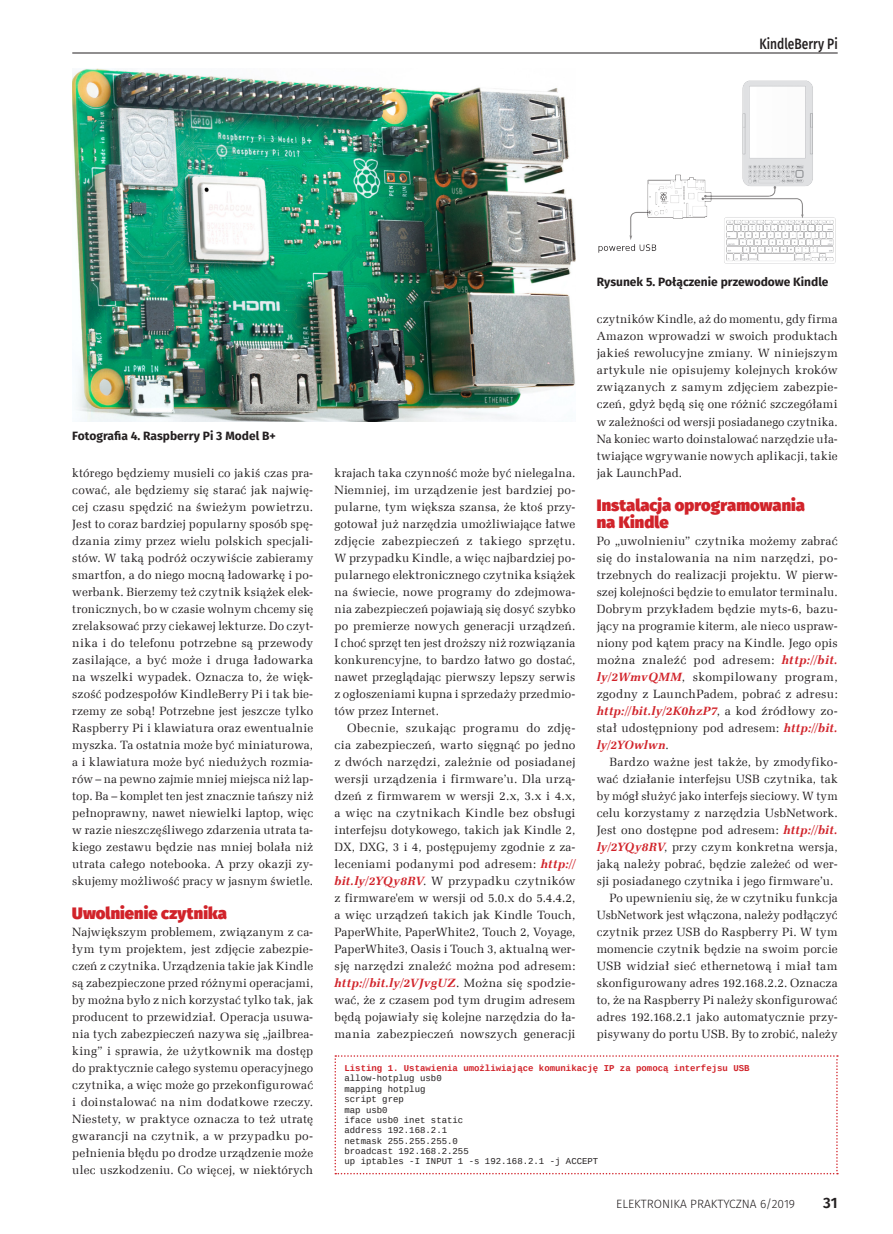
<style>
.page{position:relative;width:893px;height:1234px;background:#fff}
.page>*{position:absolute;margin:0;border:0;box-sizing:border-box;transform-origin:0 0}
._3_Srodtytul{font:900 16.5px/17px "Fira Sans";letter-spacing:.005em;color:#d1232a}
.t1{font:500 15px "Fira Sans";color:#231f20;scale:.8 1}
.t2{font:600 15px "Fira Sans";color:#231f20}
._1_Body{font:12px/17px "Zapf Ellipt EU";letter-spacing:.015em;color:#231f20;text-align:justify}
._4_Podpis{font:700 12px "Fira Sans";color:#231f20}
.t3{font:300 12px "Fira Sans";color:#231f20}
._6_listing{font:9px "Liberation Mono";color:#231f20}
._6_listing-2{font:700 9px "Liberation Mono";color:#d1232a}
.s1{font-weight:700;font-style:italic;color:#d1232a}
</style>
<div class="page">
<svg style="left:334px;top:1055px;width:504px;height:119px"></svg>
<img style="left:72px;top:68px;width:503px;height:353px">
<img style="left:598px;top:80px;width:238px;height:184px">
<hr style="left:72px;top:53px;width:766px;height:1px;background:#231f20">
<p class="t1" style="left:760px;top:32px;width:99px">KindleBerry Pi</p>
<p class="_4_Podpis" style="left:72px;top:425px;width:205px">Fotografia 4. Raspberry Pi 3 Model B+</p>
<p class="_1_Body" style="left:72px;top:464px;width:242px">którego będziemy musieli co jakiś czas pra&shy;cować, ale będziemy się starać jak najwię&shy;cej czasu spędzić na świeżym powietrzu.<br>Jest to coraz bardziej popularny sposób spę&shy;dzania zimy przez wielu polskich specjali&shy;stów. W taką podróż oczywiście zabieramy smartfon, a do niego mocną ładowarkę i po&shy;werbank. Bierzemy też czytnik książek elek&shy;tronicznych, bo w czasie wolnym chcemy się zrelaksować przy ciekawej lekturze. Do czyt&shy;nika i do telefonu potrzebne są przewody zasilające, a być może i druga ładowarka na wszelki wypadek. Oznacza to, że więk&shy;szość podzespołów KindleBerry Pi i tak bie&shy;rzemy ze sobą! Potrzebne jest jeszcze tylko Raspberry Pi i klawiatura oraz ewentualnie myszka. Ta ostatnia może być miniaturowa, a i klawiatura może być niedużych rozmia&shy;rów – na pewno zajmie mniej miejsca niż lap&shy;top. Ba – komplet ten jest znacznie tańszy niż pełnoprawny, nawet niewielki laptop, więc w razie nieszczęśliwego zdarzenia utrata ta&shy;kiego zestawu będzie nas mniej bolała niż utrata całego notebooka. A przy okazji zy&shy;skujemy możliwość pracy w jasnym świetle.</p>
<p class="_3_Srodtytul" style="left:72px;top:902px;width:156px">Uwolnienie czytnika</p>
<p class="_1_Body" style="left:72px;top:923px;width:242px">Największym problemem, związanym z ca&shy;łym tym projektem, jest zdjęcie zabezpie&shy;czeń z czytnika. Urządzenia takie jak Kindle są zabezpieczone przed różnymi operacjami, by można było z nich korzystać tylko tak, jak producent to przewidział. Operacja usuwa&shy;nia tych zabezpieczeń nazywa się „jailbrea&shy;king” i sprawia, że użytkownik ma dostęp do praktycznie całego systemu operacyjnego czytnika, a więc może go przekonfigurować i doinstalować na nim dodatkowe rzeczy.<br>Niestety, w praktyce oznacza to też utratę gwarancji na czytnik, a w przypadku po&shy;pełnienia błędu po drodze urządzenie może ulec uszkodzeniu. Co więcej, w niektórych</p>
<p class="_1_Body" style="left:334px;top:464px;width:242px">krajach taka czynność może być nielegalna.<br>Niemniej, im urządzenie jest bardziej po&shy;pularne, tym większa szansa, że ktoś przy&shy;gotował już narzędzia umożliwiające łatwe zdjęcie zabezpieczeń z takiego sprzętu.<br>W przypadku Kindle, a więc najbardziej po&shy;pularnego elektronicznego czytnika książek na świecie, nowe programy do zdejmowa&shy;nia zabezpieczeń pojawiają się dosyć szybko po premierze nowych generacji urządzeń.<br>I choć sprzęt ten jest droższy niż rozwiązania konkurencyjne, to bardzo łatwo go dostać, nawet przeglądając pierwszy lepszy serwis z ogłoszeniami kupna i sprzedaży przedmio&shy;tów przez Internet.</p>
<p class="_1_Body" style="left:334px;top:719px;width:242px;text-indent:13px">Obecnie, szukając programu do zdję&shy;cia zabezpieczeń, warto sięgnąć po jedno z dwóch narzędzi, zależnie od posiadanej wersji urządzenia i firmware’u. Dla urzą&shy;dzeń z firmwarem w wersji 2.x, 3.x i 4.x, a więc na czytnikach Kindle bez obsługi interfejsu dotykowego, takich jak Kindle 2, DX, DXG, 3 i 4, postępujemy zgodnie z za&shy;leceniami podanymi pod adresem: <span class="s1">http:// bit.ly/2YQy8RV</span>. W przypadku czytników z firmware'em w wersji od 5.0.x do 5.4.4.2, a więc urządzeń takich jak Kindle Touch, PaperWhite, PaperWhite2, Touch 2, Voyage, PaperWhite3, Oasis i Touch 3, aktualną wer&shy;sję narzędzi znaleźć można pod adresem: <span class="s1">http://bit.ly/2VJvgUZ</span>. Można się spodzie&shy;wać, że z czasem pod tym drugim adresem będą pojawiały się kolejne narzędzia do ła&shy;mania zabezpieczeń nowszych generacji</p>
<p class="_4_Podpis" style="left:597px;top:272px;width:233px">Rysunek 5. Połączenie przewodowe Kindle</p>
<p class="_1_Body" style="left:597px;top:311px;width:242px">czytników Kindle, aż do momentu, gdy firma Amazon wprowadzi w swoich produktach jakieś rewolucyjne zmiany. W niniejszym artykule nie opisujemy kolejnych kroków związanych z samym zdjęciem zabezpie&shy;czeń, gdyż będą się one różnić szczegółami w zależności od wersji posiadanego czytnika.<br>Na koniec warto doinstalować narzędzie uła&shy;twiające wgrywanie nowych aplikacji, takie jak LaunchPad.</p>
<p class="_3_Srodtytul" style="left:597px;top:494px;width:210px">Instalacja oprogramowania na Kindle</p>
<p class="_1_Body" style="left:597px;top:532px;width:242px">Po „uwolnieniu” czytnika możemy zabrać się do instalowania na nim narzędzi, po&shy;trzebnych do realizacji projektu. W pierw&shy;szej kolejności będzie to emulator terminalu.<br>Dobrym przykładem będzie myts-6, bazu&shy;jący na programie kiterm, ale nieco uspraw&shy;niony pod kątem pracy na Kindle. Jego opis można znaleźć pod adresem: <span class="s1">http://bit. ly/2WmvQMM</span>, skompilowany program, zgodny z LaunchPadem, pobrać z adresu: <span class="s1">http://bit.ly/2K0hzP7</span>, a kod źródłowy zo&shy;stał udostępniony pod adresem: <span class="s1">http://bit. ly/2YOwlwn</span>.</p>
<p class="_1_Body" style="left:597px;top:753px;width:242px;text-indent:13px">Bardzo ważne jest także, by zmodyfiko&shy;wać działanie interfejsu USB czytnika, tak by mógł służyć jako interfejs sieciowy. W tym celu korzystamy z narzędzia UsbNetwork.<br>Jest ono dostępne pod adresem: <span class="s1">http://bit. ly/2YQy8RV</span>, przy czym konkretna wersja, jaką należy pobrać, będzie zależeć od wer&shy;sji posiadanego czytnika i jego firmware’u.</p>
<p class="_1_Body" style="left:597px;top:889px;width:242px;text-indent:13px">Po upewnieniu się, że w czytniku funkcja UsbNetwork jest włączona, należy podłączyć czytnik przez USB do Raspberry Pi. W tym momencie czytnik będzie na swoim porcie USB widział sieć ethernetową i miał tam skonfigurowany adres 192.168.2.2. Oznacza to, że na Raspberry Pi należy skonfigurować adres 192.168.2.1 jako automatycznie przy&shy;pisywany do portu USB. By to zrobić, należy</p>
<p class="_6_listing-2" style="left:344px;top:1061px;width:406px">Listing 1. Ustawienia umożliwiające komunikację IP za pomocą interfejsu USB</p>
<p class="_6_listing" style="left:344px;top:1072px;width:99px">allow-hotplug usb0</p>
<p class="_6_listing" style="left:344px;top:1082px;width:82px">mapping hotplug</p>
<p class="_6_listing" style="left:344px;top:1092px;width:61px">script grep</p>
<p class="_6_listing" style="left:344px;top:1103px;width:45px">map usb0</p>
<p class="_6_listing" style="left:344px;top:1113px;width:120px">iface usb0 inet static</p>
<p class="_6_listing" style="left:344px;top:1124px;width:104px">address 192.168.2.1</p>
<p class="_6_listing" style="left:344px;top:1134px;width:115px">netmask 255.255.255.0</p>
<p class="_6_listing" style="left:344px;top:1144px;width:126px">broadcast 192.168.2.255</p>
<p class="_6_listing" style="left:344px;top:1155px;width:255px">up iptables -I INPUT 1 -s 192.168.2.1 -j ACCEPT</p>
<p class="t3" style="left:616px;top:1195px;width:180px">ELEKTRONIKA PRAKTYCZNA 6/2019</p>
<p class="t2" style="left:823px;top:1190px;width:16px">31</p>
</div>
